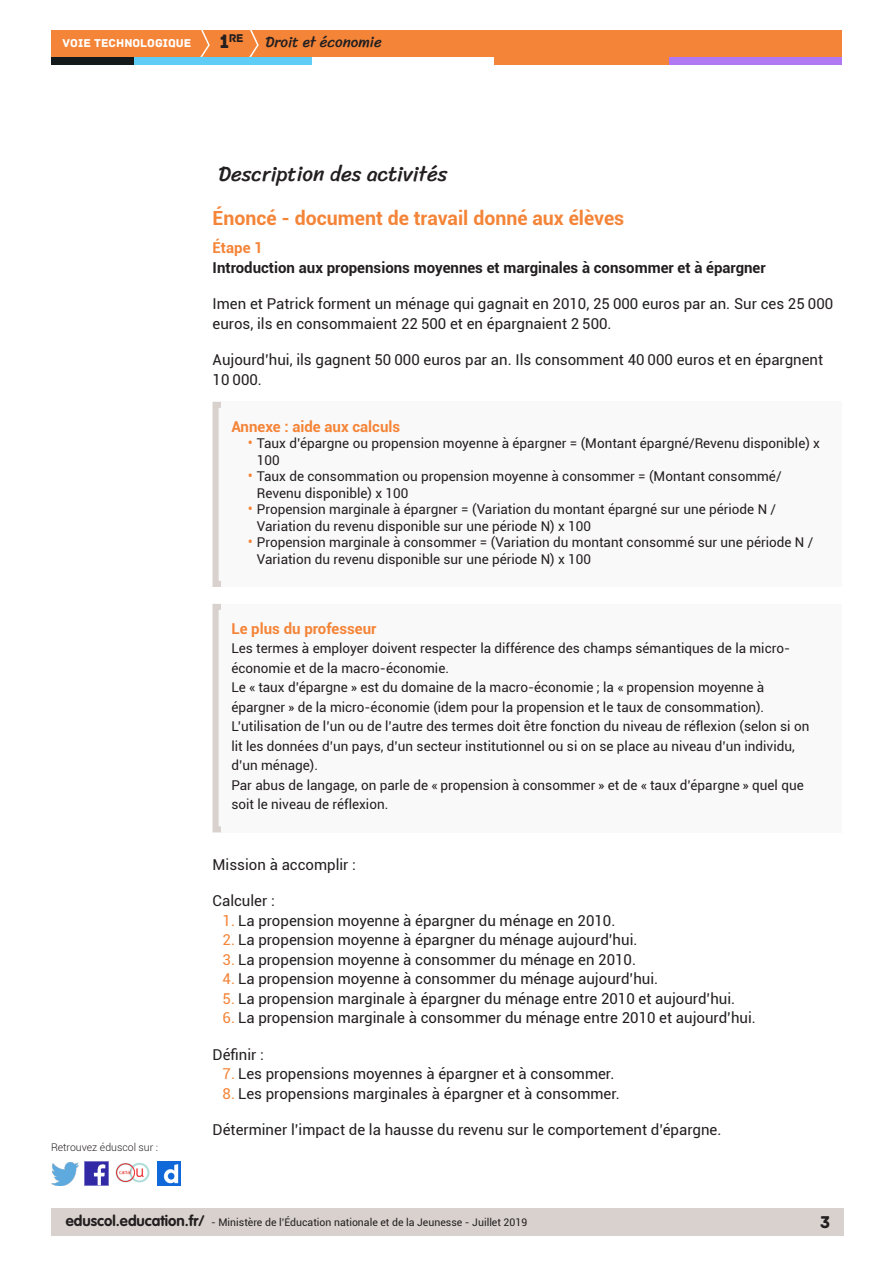
<style>
.page{position:relative;width:893px;height:1263px;background:#fff}
.page>*{position:absolute;margin:0;border:0;box-sizing:border-box;transform-origin:0 0}
._02_titre_1{font:21px "Sriracha";color:#231f20}
._03_titre_2{font:700 19.5px "Roboto";color:#f48437}
.t1{font:18px "Archive";color:#231f20}
.Texte_courant{font:15px/19.5px "Roboto";color:#231f20}
.Texte_courant-2{font:700 15px "Roboto";color:#231f20}
._08_Titre_encadré{font:700 15px "Roboto";color:#f48437}
.t2{font:15px "Sriracha";color:#231f20}
._04_titre_3{font:700 15px "Roboto";color:#f48437}
._08_txt_encadré{font:13.5px/19.5px "Roboto";color:#231f20}
.t3{font:12px "Archive";color:#fff}
.t4{font:11.85px "Archive";color:#231f20}
.t5{font:10.5px "Roboto";color:#231f20}
.t6{font:300 10.5px "Roboto";color:#231f20}
.s1{font-size:20.4px}
.s2{font-size:15px;color:#f48437}
.s3{color:#f48437}
.s4{font-family:"VAG Rounded Std";font-weight:700;font-size:15px}
</style>
<div class="page">
<div style="left:51px;top:1209px;width:792px;height:27px;background:#d8d1ce"></div>
<img style="left:85px;top:1162px;width:23px;height:23px">
<img style="left:51px;top:1163px;width:28px;height:22px">
<img style="left:158px;top:1162px;width:22px;height:23px">
<img style="left:115px;top:1162px;width:35px;height:21px">
<div style="left:51px;top:30px;width:791px;height:27px;background:#f48437"></div>
<svg style="left:200px;top:30px;width:10px;height:27px"></svg>
<svg style="left:249px;top:30px;width:10px;height:27px"></svg>
<div style="left:133px;top:57px;width:179px;height:8px;background:#5fcdf5"></div>
<div style="left:51px;top:57px;width:82px;height:8px;background:#141a1c"></div>
<div style="left:667px;top:57px;width:175px;height:8px;background:#b078f2"></div>
<div style="left:494px;top:57px;width:175px;height:8px;background:#f48437"></div>
<div style="left:213px;top:402px;width:629px;height:185px;background:#faf9f9"></div>
<div style="left:213px;top:402px;width:629px;height:185px;border:6px solid #d8d1ce"></div>
<div style="left:213px;top:604px;width:629px;height:228px;background:#faf9f9"></div>
<div style="left:213px;top:604px;width:629px;height:228px;border:6px solid #d8d1ce"></div>
<p class="t4" style="left:220px;top:31px;width:25px"><span class="s1">1</span>re</p>
<p class="t3" style="left:63px;top:36px;width:130px">VOIE TECHNOLOGIQUE</p>
<p class="t2" style="left:265px;top:33px;width:118px">Droit et économie</p>
<p class="_02_titre_1" style="left:219px;top:161px;width:230px">Description des activités</p>
<p class="_03_titre_2" style="left:213px;top:204px;width:413px">Énoncé - document de travail donné aux élèves</p>
<p class="_04_titre_3" style="left:213px;top:237px;width:52px">Étape 1</p>
<p class="Texte_courant-2" style="left:213px;top:257px;width:555px">Introduction aux propensions moyennes et marginales à consommer et à épargner</p>
<p class="Texte_courant" style="left:213px;top:294px;width:622px">Imen et Patrick forment un ménage qui gagnait en 2010, 25 000 euros par an. Sur ces 25 000 euros, ils en consommaient 22 500 et en épargnaient 2 500.</p>
<p class="Texte_courant" style="left:213px;top:350px;width:612px">Aujourd’hui, ils gagnent 50 000 euros par an. Ils consomment 40 000 euros et en épargnent<br>10 000.</p>
<p class="_08_Titre_encadré" style="left:231px;top:416px;width:170px">Annexe : aide aux calculs</p>
<p class="_08_txt_encadré" style="left:257px;top:435px;width:565px;line-height:16.5px;text-indent:-9px"><span class="s2">•</span> Taux d’épargne ou propension moyenne à épargner = (Montant épargné/Revenu disponible) x<br>100</p>
<p class="_08_txt_encadré" style="left:257px;top:468px;width:526px;line-height:16.5px;text-indent:-9px"><span class="s2">•</span> Taux de consommation ou propension moyenne à consommer = (Montant consommé/<br>Revenu disponible) x 100</p>
<p class="_08_txt_encadré" style="left:257px;top:501px;width:521px;line-height:16.5px;text-indent:-9px"><span class="s2">•</span> Propension marginale à épargner = (Variation du montant épargné sur une période N /<br>Variation du revenu disponible sur une période N) x 100</p>
<p class="_08_txt_encadré" style="left:257px;top:534px;width:558px;line-height:16.5px;text-indent:-9px"><span class="s2">•</span> Propension marginale à consommer = (Variation du montant consommé sur une période N /<br>Variation du revenu disponible sur une période N) x 100</p>
<p class="_08_Titre_encadré" style="left:231px;top:618px;width:147px">Le plus du professeur</p>
<p class="_08_txt_encadré" style="left:231px;top:638px;width:560px">Les termes à employer doivent respecter la différence des champs sémantiques de la micro&shy;économie et de la macro-économie.</p>
<p class="_08_txt_encadré" style="left:231px;top:677px;width:579px">Le « taux d’épargne » est du domaine de la macro-économie ; la « propension moyenne à épargner » de la micro-économie (idem pour la propension et le taux de consommation).<br>L’utilisation de l’un ou de l’autre des termes doit être fonction du niveau de réflexion (selon si on lit les données d’un pays, d’un secteur institutionnel ou si on se place au niveau d’un individu, d’un ménage).</p>
<p class="_08_txt_encadré" style="left:231px;top:775px;width:574px">Par abus de langage, on parle de « propension à consommer » et de « taux d’épargne » quel que soit le niveau de réflexion.</p>
<p class="t6" style="left:51px;top:1140px;width:109px">Retrouvez éduscol sur :</p>
<p class="Texte_courant" style="left:213px;top:854px;width:145px">Mission à accomplir :</p>
<p class="Texte_courant" style="left:213px;top:891px;width:64px">Calculer :</p>
<p class="Texte_courant" style="left:223px;top:910px;width:394px"><span class="s3">1.</span> La propension moyenne à épargner du ménage en 2010.</p>
<p class="Texte_courant" style="left:223px;top:930px;width:416px"><span class="s3">2.</span> La propension moyenne à épargner du ménage aujourd’hui.</p>
<p class="Texte_courant" style="left:223px;top:949px;width:415px"><span class="s3">3.</span> La propension moyenne à consommer du ménage en 2010.</p>
<p class="Texte_courant" style="left:223px;top:969px;width:437px"><span class="s3">4.</span> La propension moyenne à consommer du ménage aujourd’hui.</p>
<p class="Texte_courant" style="left:223px;top:988px;width:514px"><span class="s3">5.</span> La propension marginale à épargner du ménage entre 2010 et aujourd’hui.</p>
<p class="Texte_courant" style="left:223px;top:1008px;width:535px"><span class="s3">6.</span> La propension marginale à consommer du ménage entre 2010 et aujourd’hui.</p>
<p class="Texte_courant" style="left:213px;top:1044px;width:53px">Définir :</p>
<p class="Texte_courant" style="left:223px;top:1064px;width:393px"><span class="s3">7.</span> Les propensions moyennes à épargner et à consommer.</p>
<p class="Texte_courant" style="left:223px;top:1083px;width:399px"><span class="s3">8.</span> Les propensions marginales à épargner et à consommer.</p>
<p class="Texte_courant" style="left:213px;top:1120px;width:510px">Déterminer l’impact de la hausse du revenu sur le comportement d’épargne.</p>
<p class="t5" style="left:66px;top:1215px;width:463px"><span class="s4">eduscol.education.fr/</span> - Ministère de l’Éducation nationale et de la Jeunesse - Juillet 2019</p>
<h3 class="t1" style="left:820px;top:1211px;width:12px">3</h3>
</div>
